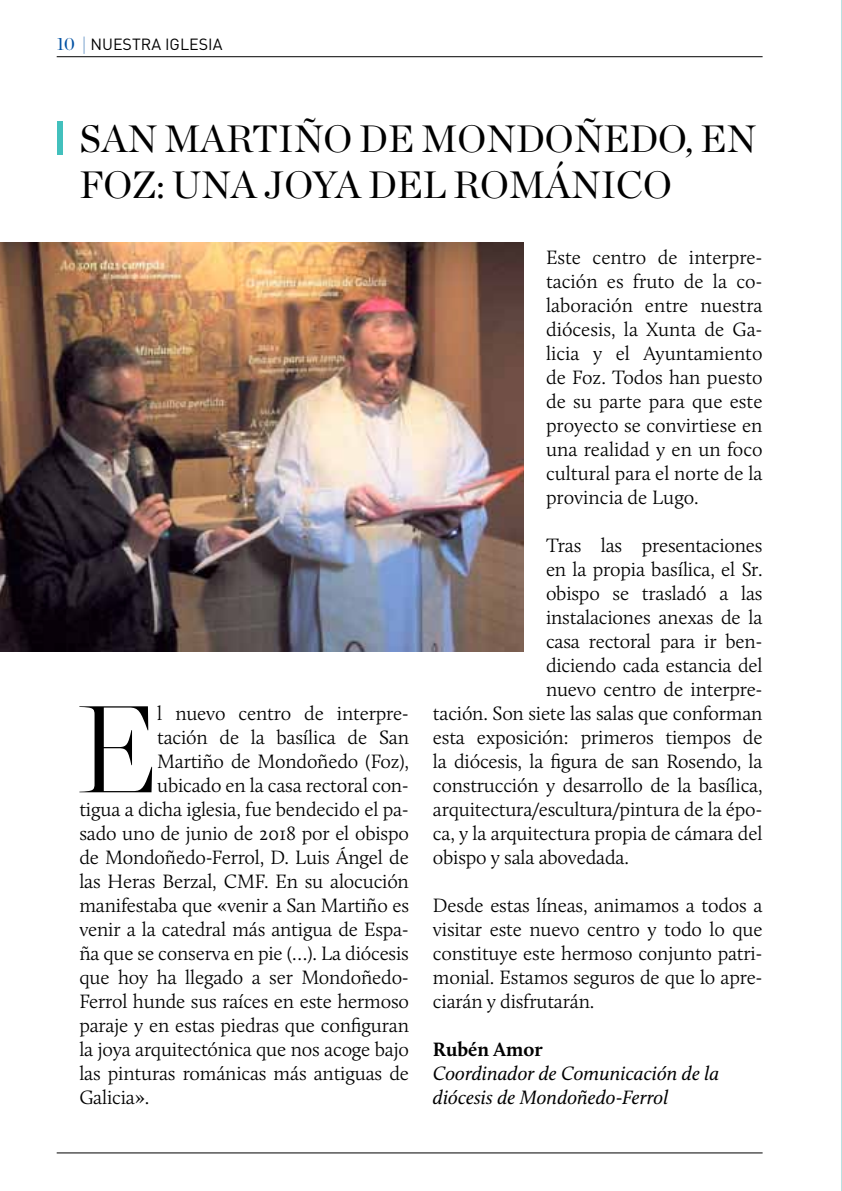
<style>
.page{position:relative;width:842px;height:1191px;background:#fff}
.page>*{position:absolute;margin:0;border:0;box-sizing:border-box;transform-origin:0 0}
.t1{font:200 123.2px "Chronicle Display";color:#000}
.t2{font:38px "Chronicle Display";color:#000}
.t3{font:300 20px/24px "Calluna";letter-spacing:-.01em;color:#000;text-align:justify}
.t4{font:italic 20px/24px "Calluna";color:#000}
.t5{font:700 20px "Calluna";color:#000}
.t6{font:16px "DIN Pro";color:#000}
.s1{font-family:"Chronicle Display";font-size:18px;color:#0251a3}
</style>
<div class="page">
<hr style="left:57px;top:56px;width:706px;height:1px;background:#000">
<hr style="left:57px;top:1152px;width:706px;height:1px;background:#000">
<div style="left:57px;top:122px;width:5px;height:33px;background:#42c0bd"></div>
<img style="left:0;top:243px;width:523px;height:408px">
<p class="t6" style="left:57px;top:33px;width:167px"><span class="s1">10 |</span> NUESTRA IGLESIA</p>
<h2 class="t2" style="left:79px;top:110px;width:146px">SAN MARTI</h2>
<h2 class="t2" style="left:294px;top:110px;width:193px">ÑO DE MONDO</h2>
<h2 class="t2" style="left:574px;top:110px;width:58px">ÑEDO</h2>
<h2 class="t2" style="left:685px;top:110px;width:44px">, EN</h2>
<h2 class="t2" style="left:79px;top:155px;width:232px">FOZ: UNA JOYA</h2>
<h2 class="t2" style="left:368px;top:155px;width:27px">DEL</h2>
<h2 class="t2" style="left:453px;top:155px;width:28px">ROMÁNICO</h2>
<h1 class="t1" style="left:77px;top:655px;width:82px">E</h1>
<p class="t3" style="left:157px;top:701px;width:253px">l nuevo centro de interpre-</p>
<p class="t3" style="left:157px;top:725px;width:253px">tación de la basílica de San</p>
<p class="t3" style="left:157px;top:749px;width:253px">Martiño de Mondoñedo (Foz),</p>
<p class="t3" style="left:157px;top:773px;width:253px">ubicado en la casa rectoral con-</p>
<p class="t3" style="left:79px;top:797px;width:331px">tigua a dicha iglesia, fue bendecido el pa-</p>
<p class="t3" style="left:79px;top:821px;width:331px">sado uno de junio de 2018 por el obispo</p>
<p class="t3" style="left:79px;top:845px;width:331px">de Mondoñedo-Ferrol, D. Luis Ángel de</p>
<p class="t3" style="left:79px;top:869px;width:331px">las Heras Berzal, CMF. En su alocución</p>
<p class="t3" style="left:79px;top:893px;width:331px">manifestaba que «venir a San Martiño es</p>
<p class="t3" style="left:79px;top:917px;width:331px">venir a la catedral más antigua de Espa-</p>
<p class="t3" style="left:79px;top:941px;width:331px">ña que se conserva en pie (…). La diócesis</p>
<p class="t3" style="left:79px;top:965px;width:331px">que hoy ha llegado a ser Mondoñedo-</p>
<p class="t3" style="left:79px;top:989px;width:331px">Ferrol hunde sus raíces en este hermoso</p>
<p class="t3" style="left:79px;top:1013px;width:331px">paraje y en estas piedras que configuran</p>
<p class="t3" style="left:79px;top:1037px;width:331px">la joya arquitectónica que nos acoge bajo</p>
<p class="t3" style="left:79px;top:1061px;width:331px">las pinturas románicas más antiguas de</p>
<p class="t3" style="left:79px;top:1085px;width:72px">Galicia».</p>
<p class="t3" style="left:546px;top:245px;width:218px">Este centro de interpre&shy;tación es fruto de la co&shy;laboración entre nuestra diócesis, la Xunta de Ga&shy;licia y el Ayuntamiento de Foz. Todos han puesto de su parte para que este proyecto se convirtiese en una realidad y en un foco cultural para el norte de la provincia de Lugo.</p>
<p class="t3" style="left:546px;top:533px;width:218px">Tras las presentaciones</p>
<p class="t3" style="left:546px;top:557px;width:218px">en la propia basílica, el Sr.</p>
<p class="t3" style="left:546px;top:581px;width:218px">obispo se trasladó a las</p>
<p class="t3" style="left:546px;top:605px;width:218px">instalaciones anexas de la</p>
<p class="t3" style="left:546px;top:629px;width:218px">casa rectoral para ir ben-</p>
<p class="t3" style="left:546px;top:653px;width:218px">diciendo cada estancia del</p>
<p class="t3" style="left:546px;top:677px;width:218px">nuevo centro de interpre-</p>
<p class="t3" style="left:433px;top:701px;width:331px">tación. Son siete las salas que conforman</p>
<p class="t3" style="left:433px;top:725px;width:331px">esta exposición: primeros tiempos de</p>
<p class="t3" style="left:433px;top:749px;width:331px">la diócesis, la figura de san Rosendo, la</p>
<p class="t3" style="left:433px;top:773px;width:331px">construcción y desarrollo de la basílica,</p>
<p class="t3" style="left:433px;top:797px;width:331px">arquitectura/escultura/pintura de la épo-</p>
<p class="t3" style="left:433px;top:821px;width:331px">ca, y la arquitectura propia de cámara del</p>
<p class="t3" style="left:433px;top:845px;width:197px">obispo y sala abovedada.</p>
<p class="t3" style="left:433px;top:893px;width:331px">Desde estas líneas, animamos a todos a visitar este nuevo centro y todo lo que constituye este hermoso conjunto patri&shy;monial. Estamos seguros de que lo apre&shy;ciarán y disfrutarán.</p>
<p class="t5" style="left:433px;top:1037px;width:111px">Rubén Amor</p>
<p class="t4" style="left:433px;top:1061px;width:288px">Coordinador de Comunicación de la diócesis de Mondoñedo-Ferrol</p>
</div>
